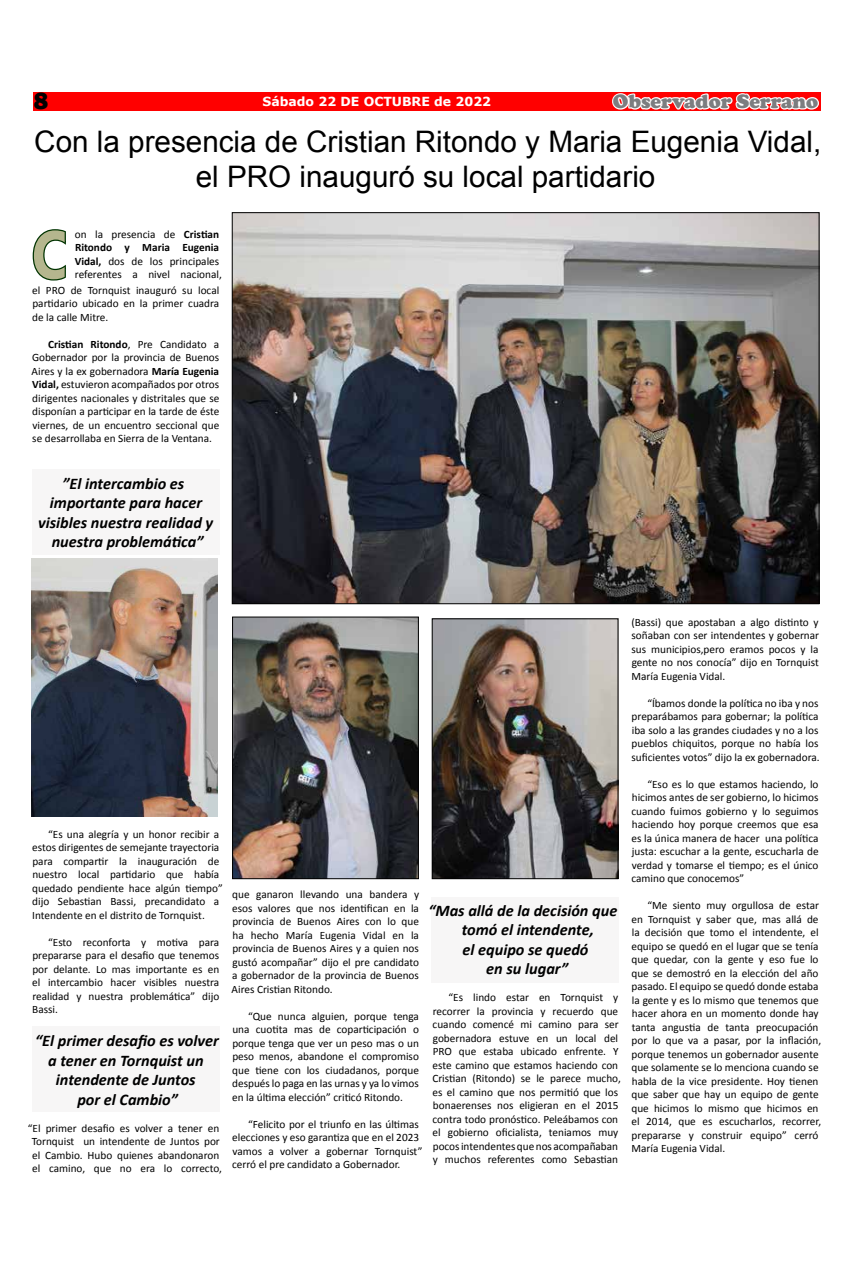
<style>
.page{position:relative;width:851px;height:1276px;background:#fff}
.page>*{position:absolute;margin:0;border:0;box-sizing:border-box;transform-origin:0 0}
.t1{font:700 67.5px "Ebrima";color:#b5b68e;scale:.83 1}
.t2{font:29.62px/35.5px "Arial";color:#000;text-align:center}
.t3{font:800 24.62px "Franklin Gothic";color:#000}
.t4{font:900 20px "Cooper";color:#7c7d80}
.t5{font:italic 700 16.25px/19.5px "Calibri";color:#000;text-align:center}
.t6{font:700 12.5px "Verdana";color:#fff}
.t7{font:11.25px/13.5px "Calibri";color:#000;text-align:justify}
.s1{font-weight:700}
</style>
<div class="page">
<div style="left:32px;top:469px;width:188px;height:86px;background:#f3f0f0"></div>
<div style="left:32px;top:1026px;width:188px;height:85px;background:#f3f0f0"></div>
<div style="left:431px;top:897px;width:187px;height:85px;background:#f3f0f0"></div>
<div style="left:33px;top:92px;width:787px;height:18px;background:#f00"></div>
<svg style="left:610px;top:93px;width:210px;height:138px"></svg>
<svg style="left:32px;top:229px;width:34px;height:52px"></svg>
<img style="left:234px;top:214px;width:583px;height:388px">
<img style="left:234px;top:619px;width:182px;height:258px">
<div style="left:232px;top:617px;width:186px;height:262px;border:1px solid #000"></div>
<img style="left:434px;top:620px;width:182px;height:257px">
<div style="left:432px;top:618px;width:186px;height:261px;border:1px solid #000"></div>
<img style="left:32px;top:558px;width:185px;height:259px">
<h3 class="t3" style="left:34px;top:85px;width:16px">8</h3>
<p class="t6" style="left:262px;top:93px;width:230px">Sábado 22 DE OCTUBRE de 2022</p>
<h3 class="t4" style="left:612px;top:90px;width:207px">Observador Serrano</h3>
<h2 class="t2" style="left:34px;top:124px;width:788px">Con la presencia de Cristian Ritondo y Maria Eugenia Vidal, el PRO inauguró su local partidario</h2>
<p class="t7" style="left:75px;top:227px;width:146px">on la presencia de <span class="s1">Cristian Ritondo y Maria Eugenia Vidal,</span> dos de los principales</p>
<h1 class="t1" style="left:32px;top:204px;width:44px">C</h1>
<p class="t7" style="left:32px;top:267px;width:191px;line-height:15.6px;text-align:right">referentes a nivel nacional,<br>el PRO de Tornquist inauguró su local</p>
<p class="t7" style="left:32px;top:297px;width:188px">partidario ubicado en la primer cuadra de la calle Mitre.</p>
<p class="t7" style="left:32px;top:337px;width:189px;text-indent:17px"><span class="s1">Cristian Ritondo</span>, Pre Candidato a Gobernador por la provincia de Buenos Aires y la ex gobernadora <span class="s1">María Eugenia Vidal,</span> estuvieron acompañados por otros dirigentes nacionales y distritales que se disponían a participar en la tarde de éste viernes, de un encuentro seccional que se desarrollaba en Sierra de la Ventana.</p>
<h3 class="t5" style="left:38px;top:474px;width:176px">”El intercambio es importante para hacer visibles nuestra realidad y nuestra problemática”</h3>
<p class="t7" style="left:32px;top:827px;width:192px;text-align:left;text-indent:16px">“Es una alegría y un honor recibir a estos dirigentes de semejante trayectoria para compartir la inauguración de nuestro local partidario que había quedado pendiente hace algún tiempo” dijo Sebastian Bassi, precandidato a Intendente en el distrito de Tornquist.</p>
<p class="t7" style="left:32px;top:935px;width:188px;text-indent:16px">“Esto reconforta y motiva para prepararse para el desafio que tenemos por delante. Lo mas importante es en el intercambio hacer visibles nuestra realidad y nuestra problemática” dijo Bassi.</p>
<h3 class="t5" style="left:35px;top:1031px;width:185px">“El primer desafio es volver a tener en Tornquist un intendente de Juntos<br>por el Cambio”</h3>
<p class="t7" style="left:28px;top:1121px;width:195px;text-align:center">“El primer desafio es volver a tener en Tornquist un intendente de Juntos por el Cambio. Hubo quienes abandonaron el camino, que no era lo correcto,</p>
<p class="t7" style="left:231px;top:887px;width:189px">que ganaron llevando una bandera y esos valores que nos identifican en la provincia de Buenos Aires con lo que ha hecho María Eugenia Vidal en la provincia de Buenos Aires y a quien nos gustó acompañar” dijo el pre candidato a gobernador de la provincia de Buenos Aires Cristian Ritondo.</p>
<p class="t7" style="left:232px;top:1009px;width:188px;text-indent:16px">“Que nunca alguien, porque tenga una cuotita mas de coparticipación o porque tenga que ver un peso mas o un peso menos, abandone el compromiso que tiene con los ciudadanos, porque después lo paga en las urnas y ya lo vimos en la última elección” criticó Ritondo.</p>
<p class="t7" style="left:232px;top:1117px;width:192px;text-align:left;text-indent:16px">“Felicito por el triunfo en las últimas elecciones y eso garantiza que en el 2023 vamos a volver a gobernar Tornquist” cerró el pre candidato a Gobernador.</p>
<h3 class="t5" style="left:428px;top:900px;width:190px">“Mas allá de la decisión que</h3>
<h3 class="t5" style="left:461px;top:920px;width:134px">tomó el intendente,</h3>
<h3 class="t5" style="left:462px;top:939px;width:127px">el equipo se quedó</h3>
<h3 class="t5" style="left:486px;top:959px;width:83px">en su lugar”</h3>
<p class="t7" style="left:432px;top:991px;width:190px;text-align:left;text-indent:16px">“Es lindo estar en Tornquist y recorrer la provincia y recuerdo que cuando comencé mi camino para ser gobernadora estuve en un local del PRO que estaba ubicado enfrente. Y este camino que estamos haciendo con Cristian (Ritondo) se le parece mucho, es el camino que nos permitió que los bonaerenses nos eligieran en el 2015 contra todo pronóstico. Peleábamos con el gobierno oficialista, teniamos muy pocos intendentes que nos acompañaban y muchos referentes como Sebastian</p>
<p class="t7" style="left:631px;top:615px;width:189px">(Bassi) que apostaban a algo distinto y soñaban con ser intendentes y gobernar sus municipios,pero eramos pocos y la gente no nos conocía” dijo en Tornquist María Eugenia Vidal.</p>
<p class="t7" style="left:631px;top:696px;width:190px;text-indent:16px">“Íbamos donde la política no iba y nos preparábamos para gobernar; la política iba solo a las grandes ciudades y no a los pueblos chiquitos, porque no había los suficientes votos” dijo la ex gobernadora.</p>
<p class="t7" style="left:631px;top:777px;width:189px;text-indent:16px">“Eso es lo que estamos haciendo, lo hicimos antes de ser gobierno, lo hicimos cuando fuimos gobierno y lo seguimos haciendo hoy porque creemos que esa es la única manera de hacer una política justa: escuchar a la gente, escucharla de verdad y tomarse el tiempo; es el único camino que conocemos”</p>
<p class="t7" style="left:631px;top:899px;width:191px;text-align:left;text-indent:16px">“Me siento muy orgullosa de estar en Tornquist y saber que, mas allá de la decisión que tomo el intendente, el equipo se quedó en el lugar que se tenía que quedar, con la gente y eso fue lo que se demostró en la elección del año pasado. El equipo se quedó donde estaba la gente y es lo mismo que tenemos que hacer ahora en un momento donde hay tanta angustia de tanta preocupación por lo que va a pasar, por la inflación, porque tenemos un gobernador ausente que solamente se lo menciona cuando se habla de la vice presidente. Hoy tienen que saber que hay un equipo de gente que hicimos lo mismo que hicimos en el 2014, que es escucharlos, recorrer, prepararse y construir equipo” cerró María Eugenia Vidal.</p>
</div>
